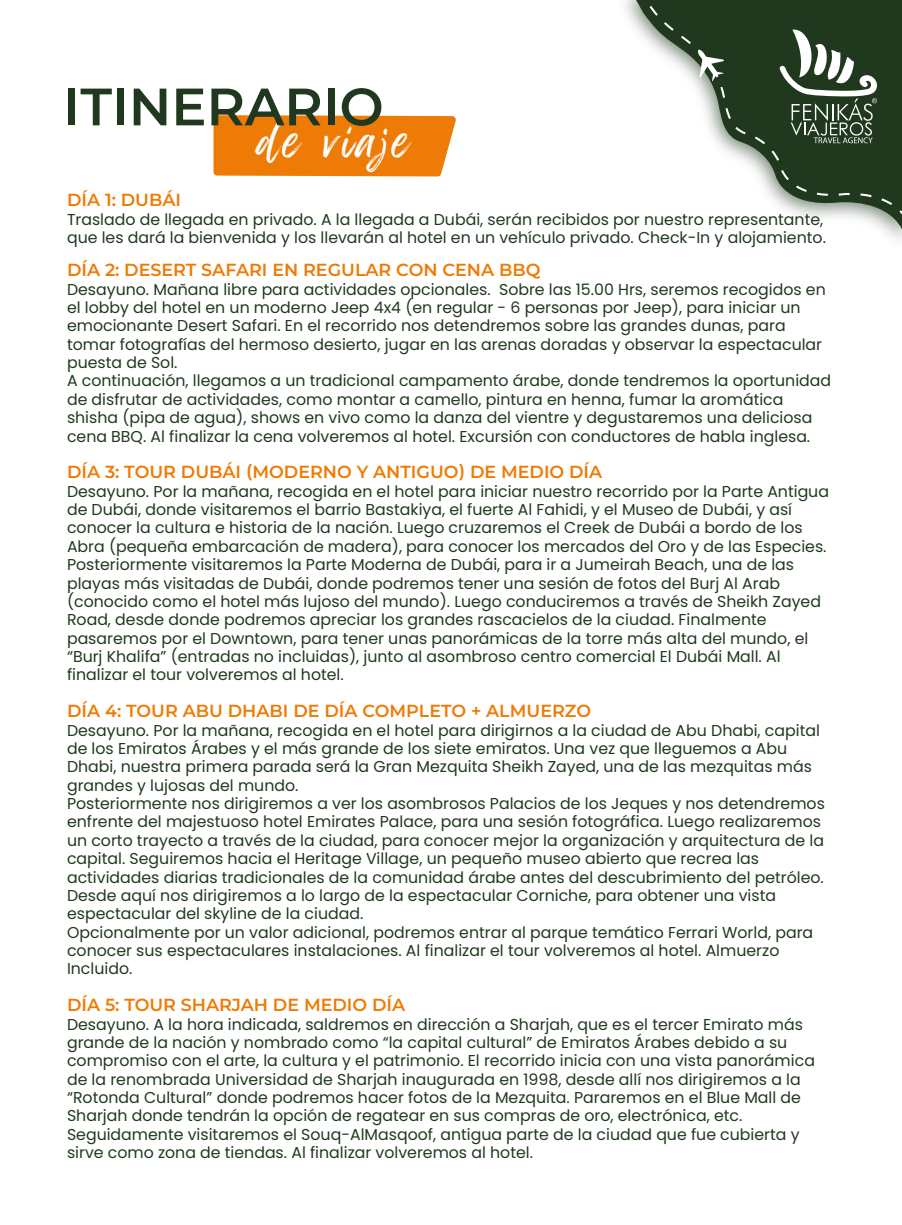
<style>
.page{position:relative;width:902px;height:1225px;background:#fff}
.page>*{position:absolute;margin:0;border:0;box-sizing:border-box;transform-origin:0 0}
.t1{font:600 52.5px "Montserrat";color:#20391e}
.t2{font:38.5px "Feeling Passionate";letter-spacing:.115em;color:#fff}
.t3{font:600 17.5px "Montserrat";color:#ee7b06}
.t4{font:15.75px/18.4px "Poppins";color:#20391e}
</style>
<div class="page">
<div style="left:213px;top:115px;width:243px;height:61px;background:#ee7b06"></div>
<svg style="left:633px;top:0;width:268px;height:236px"></svg>
<svg style="left:637px;top:0;width:264px;height:220px;fill:#20391e"></svg>
<svg style="left:697px;top:49px;width:26px;height:32px"></svg>
<h1 class="t1" style="left:64px;top:69px;width:321px">ITINERARIO</h1>
<h2 class="t2" style="left:258px;top:111px;width:153px">de viaje</h2>
<p class="t3" style="left:67px;top:188px;width:116px">DÍA 1: DUBÁI</p>
<p class="t4" style="left:67px;top:210px;width:760px">Traslado de llegada en privado. A la llegada a Dubái, serán recibidos por nuestro representante, que les dará la bienvenida y los llevarán al hotel en un vehículo privado. Check-In y alojamiento.</p>
<p class="t3" style="left:67px;top:258px;width:475px">DÍA 2: DESERT SAFARI EN REGULAR CON CENA BBQ</p>
<p class="t4" style="left:67px;top:280px;width:765px">Desayuno. Mañana libre para actividades opcionales. Sobre las 15.00 Hrs, seremos recogidos en el lobby del hotel en un moderno Jeep 4x4 (en regular - 6 personas por Jeep), para iniciar un emocionante Desert Safari. En el recorrido nos detendremos sobre las grandes dunas, para tomar fotografías del hermoso desierto, jugar en las arenas doradas y observar la espectacular puesta de Sol.<br>A continuación, llegamos a un tradicional campamento árabe, donde tendremos la oportunidad de disfrutar de actividades, como montar a camello, pintura en henna, fumar la aromática shisha (pipa de agua), shows en vivo como la danza del vientre y degustaremos una deliciosa cena BBQ. Al finalizar la cena volveremos al hotel. Excursión con conductores de habla inglesa.</p>
<p class="t3" style="left:67px;top:460px;width:536px">DÍA 3: TOUR DUBÁI (MODERNO Y ANTIGUO) DE MEDIO DÍA</p>
<p class="t4" style="left:67px;top:482px;width:763px">Desayuno. Por la mañana, recogida en el hotel para iniciar nuestro recorrido por la Parte Antigua de Dubái, donde visitaremos el barrio Bastakiya, el fuerte Al Fahidi, y el Museo de Dubái, y así conocer la cultura e historia de la nación. Luego cruzaremos el Creek de Dubái a bordo de los Abra (pequeña embarcación de madera), para conocer los mercados del Oro y de las Especies.<br>Posteriormente visitaremos la Parte Moderna de Dubái, para ir a Jumeirah Beach, una de las playas más visitadas de Dubái, donde podremos tener una sesión de fotos del Burj Al Arab (conocido como el hotel más lujoso del mundo). Luego conduciremos a través de Sheikh Zayed Road, desde donde podremos apreciar los grandes rascacielos de la ciudad. Finalmente pasaremos por el Downtown, para tener unas panorámicas de la torre más alta del mundo, el “Burj Khalifa” (entradas no incluidas), junto al asombroso centro comercial El Dubái Mall. Al finalizar el tour volveremos al hotel.</p>
<p class="t3" style="left:67px;top:699px;width:525px">DÍA 4: TOUR ABU DHABI DE DÍA COMPLETO + ALMUERZO</p>
<p class="t4" style="left:67px;top:721px;width:759px">Desayuno. Por la mañana, recogida en el hotel para dirigirnos a la ciudad de Abu Dhabi, capital de los Emiratos Árabes y el más grande de los siete emiratos. Una vez que lleguemos a Abu Dhabi, nuestra primera parada será la Gran Mezquita Sheikh Zayed, una de las mezquitas más grandes y lujosas del mundo.<br>Posteriormente nos dirigiremos a ver los asombrosos Palacios de los Jeques y nos detendremos enfrente del majestuoso hotel Emirates Palace, para una sesión fotográfica. Luego realizaremos un corto trayecto a través de la ciudad, para conocer mejor la organización y arquitectura de la capital. Seguiremos hacia el Heritage Village, un pequeño museo abierto que recrea las actividades diarias tradicionales de la comunidad árabe antes del descubrimiento del petróleo.<br>Desde aquí nos dirigiremos a lo largo de la espectacular Corniche, para obtener una vista espectacular del skyline de la ciudad.<br>Opcionalmente por un valor adicional, podremos entrar al parque temático Ferrari World, para conocer sus espectaculares instalaciones. Al finalizar el tour volveremos al hotel. Almuerzo Incluido.</p>
<p class="t3" style="left:67px;top:993px;width:339px">DÍA 5: TOUR SHARJAH DE MEDIO DÍA</p>
<p class="t4" style="left:67px;top:1015px;width:749px">Desayuno. A la hora indicada, saldremos en dirección a Sharjah, que es el tercer Emirato más grande de la nación y nombrado como “la capital cultural” de Emiratos Árabes debido a su compromiso con el arte, la cultura y el patrimonio. El recorrido inicia con una vista panorámica de la renombrada Universidad de Sharjah inaugurada en 1998, desde allí nos dirigiremos a la “Rotonda Cultural” donde podremos hacer fotos de la Mezquita. Pararemos en el Blue Mall de Sharjah donde tendrán la opción de regatear en sus compras de oro, electrónica, etc.<br>Seguidamente visitaremos el Souq-AlMasqoof, antigua parte de la ciudad que fue cubierta y sirve como zona de tiendas. Al finalizar volveremos al hotel.</p>
</div>
